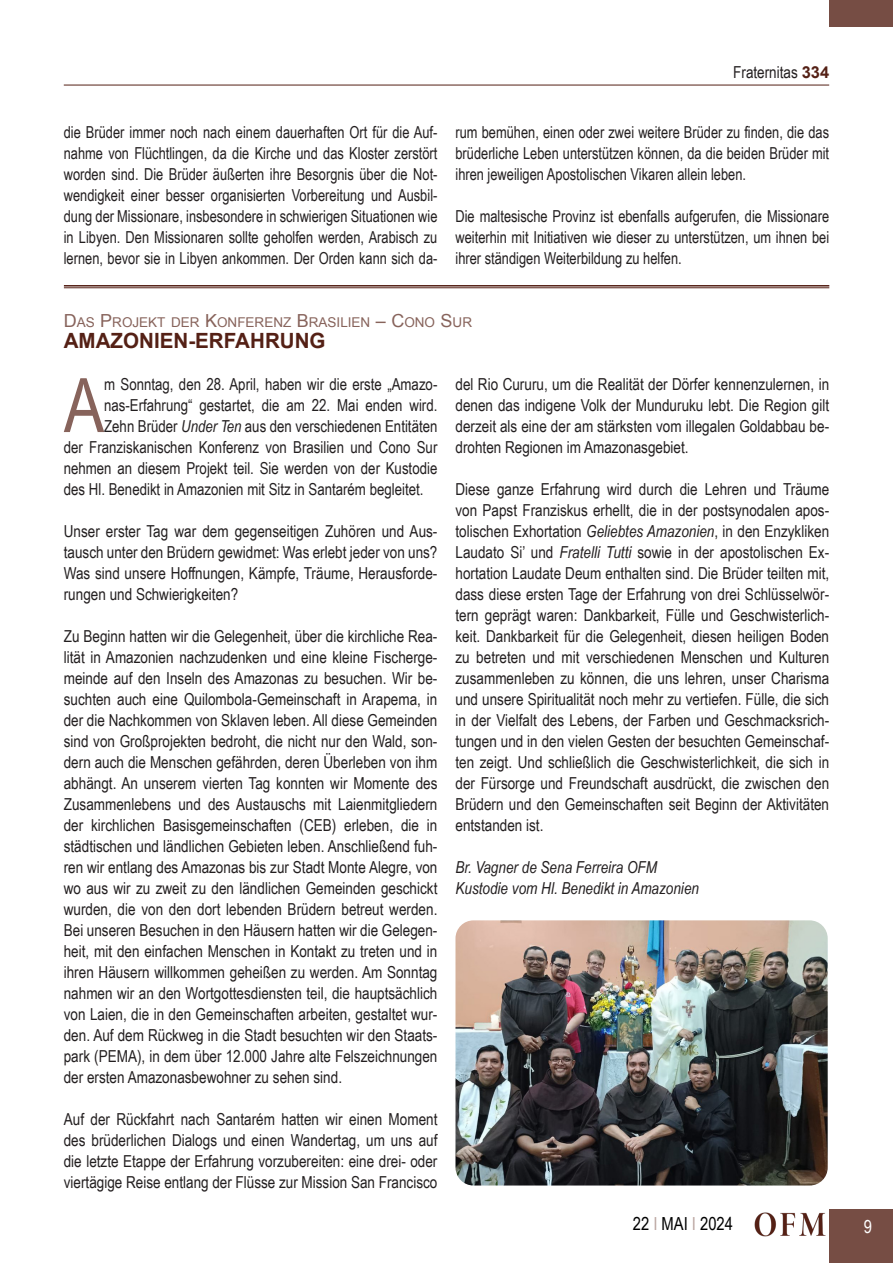
<style>
.page{position:relative;width:893px;height:1263px;background:#fff}
.page>*{position:absolute;margin:0;border:0;box-sizing:border-box;transform-origin:0 0}
.Testo_normal{font:75.15px "Arial Narrow";color:#87635b}
.Titolo{font:700 21px "Arial";color:#542015}
.t1{font:18px "Arial Narrow";color:#000}
.t2{font:18px "Arial Narrow";color:#fff}
.Testo_normal-2{font:16.5px/21px "Arial Narrow";color:#231f20;text-align:justify}
.Testo_normal-3{font:16.5px/21px "Arial Narrow";color:#231f20;text-align:justify;scale:.95 1}
.Testo_normal-4{font:italic 16.5px "Arial Narrow";color:#231f20}
.Titolo_piccolo{font:13.5px "Arial";color:#87635b}
.s1{font-family:"Arial";font-weight:700;color:#542015}
.s2{font-size:18px}
.s3{font-style:italic}
.s4{color:#bba6a1}
</style>
<div class="page">
<div style="left:829px;top:1209px;width:64px;height:54px;background:#764d44"></div>
<hr style="left:64px;top:85px;width:765px;height:1px;background:#542015">
<div style="left:829px;top:0;width:64px;height:27px;background:#764d44"></div>
<img style="left:755px;top:1212px;width:71px;height:24px">
<hr style="left:64px;top:285px;width:765px;height:2px;background:#542015">
<hr style="left:64px;top:287px;width:765px;height:1px;background:#542015">
<img style="left:455px;top:920px;width:373px;height:265px">
<p class="Testo_normal-2" style="left:733px;top:61px;width:97px">Fraternitas <span class="s1">334</span></p>
<p class="Testo_normal-3" style="left:64px;top:121px;width:395px">die Brüder immer noch nach einem dauerhaften Ort für die Auf&shy;nahme von Flüchtlingen, da die Kirche und das Kloster zerstört worden sind. Die Brüder äußerten ihre Besorgnis über die Not&shy;wendigkeit einer besser organisierten Vorbereitung und Ausbil&shy;dung der Missionare, insbesondere in schwierigen Situationen wie in Libyen. Den Missionaren sollte geholfen werden, Arabisch zu lernen, bevor sie in Libyen ankommen. Der Orden kann sich da-</p>
<p class="Testo_normal-3" style="left:455px;top:121px;width:395px">rum bemühen, einen oder zwei weitere Brüder zu finden, die das brüderliche Leben unterstützen können, da die beiden Brüder mit ihren jeweiligen Apostolischen Vikaren allein leben.</p>
<p class="Testo_normal-3" style="left:455px;top:205px;width:395px">Die maltesische Provinz ist ebenfalls aufgerufen, die Missionare weiterhin mit Initiativen wie dieser zu unterstützen, um ihnen bei ihrer ständigen Weiterbildung zu helfen.</p>
<p class="Titolo_piccolo" style="left:64px;top:313px;width:410px"><span class="s2">D</span>AS <span class="s2">P</span>ROJEKT DER <span class="s2">K</span>ONFERENZ <span class="s2">B</span>RASILIEN <span class="s2">– C</span>ONO <span class="s2">S</span>UR</p>
<p class="Titolo" style="left:64px;top:327px;width:263px">AMAZONIEN-ERFAHRUNG</p>
<p class="Testo_normal" style="left:64px;top:350px;width:42px">A</p>
<p class="Testo_normal-2" style="left:104px;top:373px;width:335px">m Sonntag, den 28. April, haben wir die erste „Amazo-</p>
<p class="Testo_normal-2" style="left:455px;top:373px;width:375px">del Rio Cururu, um die Realität der Dörfer kennenzulernen, in denen das indigene Volk der Munduruku lebt. Die Region gilt derzeit als eine der am stärksten vom illegalen Goldabbau be&shy;drohten Regionen im Amazonasgebiet.</p>
<p class="Testo_normal-2" style="left:455px;top:478px;width:375px">Diese ganze Erfahrung wird durch die Lehren und Träume von Papst Franziskus erhellt, die in der postsynodalen apos&shy;tolischen Exhortation <span class="s3">Geliebtes Amazonien</span>, in den Enzykliken Laudato Si’ und <span class="s3">Fratelli Tutti</span> sowie in der apostolischen Ex&shy;hortation Laudate Deum enthalten sind. Die Brüder teilten mit, dass diese ersten Tage der Erfahrung von drei Schlüsselwör&shy;tern geprägt waren: Dankbarkeit, Fülle und Geschwisterlich&shy;keit. Dankbarkeit für die Gelegenheit, diesen heiligen Boden zu betreten und mit verschiedenen Menschen und Kulturen zusammenleben zu können, die uns lehren, unser Charisma und unsere Spiritualität noch mehr zu vertiefen. Fülle, die sich in der Vielfalt des Lebens, der Farben und Geschmacksrich&shy;tungen und in den vielen Gesten der besuchten Gemeinschaf&shy;ten zeigt. Und schließlich die Geschwisterlichkeit, die sich in der Fürsorge und Freundschaft ausdrückt, die zwischen den Brüdern und den Gemeinschaften seit Beginn der Aktivitäten entstanden ist.</p>
<p class="Testo_normal-4" style="left:455px;top:856px;width:203px">Br. Vagner de Sena Ferreira OFM</p>
<p class="Testo_normal-4" style="left:455px;top:877px;width:245px">Kustodie vom Hl. Benedikt in Amazonien</p>
<p class="Testo_normal-2" style="left:104px;top:394px;width:335px">nas-Erfahrung“ gestartet, die am 22. Mai enden wird.</p>
<p class="Testo_normal-2" style="left:104px;top:415px;width:335px">Zehn Brüder <span class="s3">Under Ten</span> aus den verschiedenen Entitäten</p>
<p class="Testo_normal-2" style="left:64px;top:436px;width:375px">der Franziskanischen Konferenz von Brasilien und Cono Sur</p>
<p class="Testo_normal-2" style="left:64px;top:457px;width:375px">nehmen an diesem Projekt teil. Sie werden von der Kustodie</p>
<p class="Testo_normal-2" style="left:64px;top:478px;width:361px">des Hl. Benedikt in Amazonien mit Sitz in Santarém begleitet.</p>
<p class="Testo_normal-2" style="left:64px;top:520px;width:375px">Unser erster Tag war dem gegenseitigen Zuhören und Aus&shy;tausch unter den Brüdern gewidmet: Was erlebt jeder von uns?<br>Was sind unsere Hoffnungen, Kämpfe, Träume, Herausforde&shy;rungen und Schwierigkeiten?</p>
<p class="Testo_normal-2" style="left:64px;top:625px;width:375px">Zu Beginn hatten wir die Gelegenheit, über die kirchliche Rea&shy;lität in Amazonien nachzudenken und eine kleine Fischerge&shy;meinde auf den Inseln des Amazonas zu besuchen. Wir be&shy;suchten auch eine Quilombola-Gemeinschaft in Arapema, in der die Nachkommen von Sklaven leben. All diese Gemeinden sind von Großprojekten bedroht, die nicht nur den Wald, son&shy;dern auch die Menschen gefährden, deren Überleben von ihm abhängt. An unserem vierten Tag konnten wir Momente des Zusammenlebens und des Austauschs mit Laienmitgliedern der kirchlichen Basisgemeinschaften (CEB) erleben, die in städtischen und ländlichen Gebieten leben. Anschließend fuh&shy;ren wir entlang des Amazonas bis zur Stadt Monte Alegre, von wo aus wir zu zweit zu den ländlichen Gemeinden geschickt wurden, die von den dort lebenden Brüdern betreut werden.<br>Bei unseren Besuchen in den Häusern hatten wir die Gelegen&shy;heit, mit den einfachen Menschen in Kontakt zu treten und in ihren Häusern willkommen geheißen zu werden. Am Sonntag nahmen wir an den Wortgottesdiensten teil, die hauptsächlich von Laien, die in den Gemeinschaften arbeiten, gestaltet wur&shy;den. Auf dem Rückweg in die Stadt besuchten wir den Staats&shy;park (PEMA), in dem über 12.000 Jahre alte Felszeichnungen der ersten Amazonasbewohner zu sehen sind.</p>
<p class="Testo_normal-2" style="left:64px;top:1108px;width:375px">Auf der Rückfahrt nach Santarém hatten wir einen Moment des brüderlichen Dialogs und einen Wandertag, um uns auf die letzte Etappe der Erfahrung vorzubereiten: eine drei- oder viertägige Reise entlang der Flüsse zur Mission San Francisco</p>
<p class="t1" style="left:633px;top:1210px;width:102px">22 <span class="s4">I</span> MAI <span class="s4">I</span> 2024</p>
<p class="t2" style="left:864px;top:1213px;width:10px">9</p>
</div>
